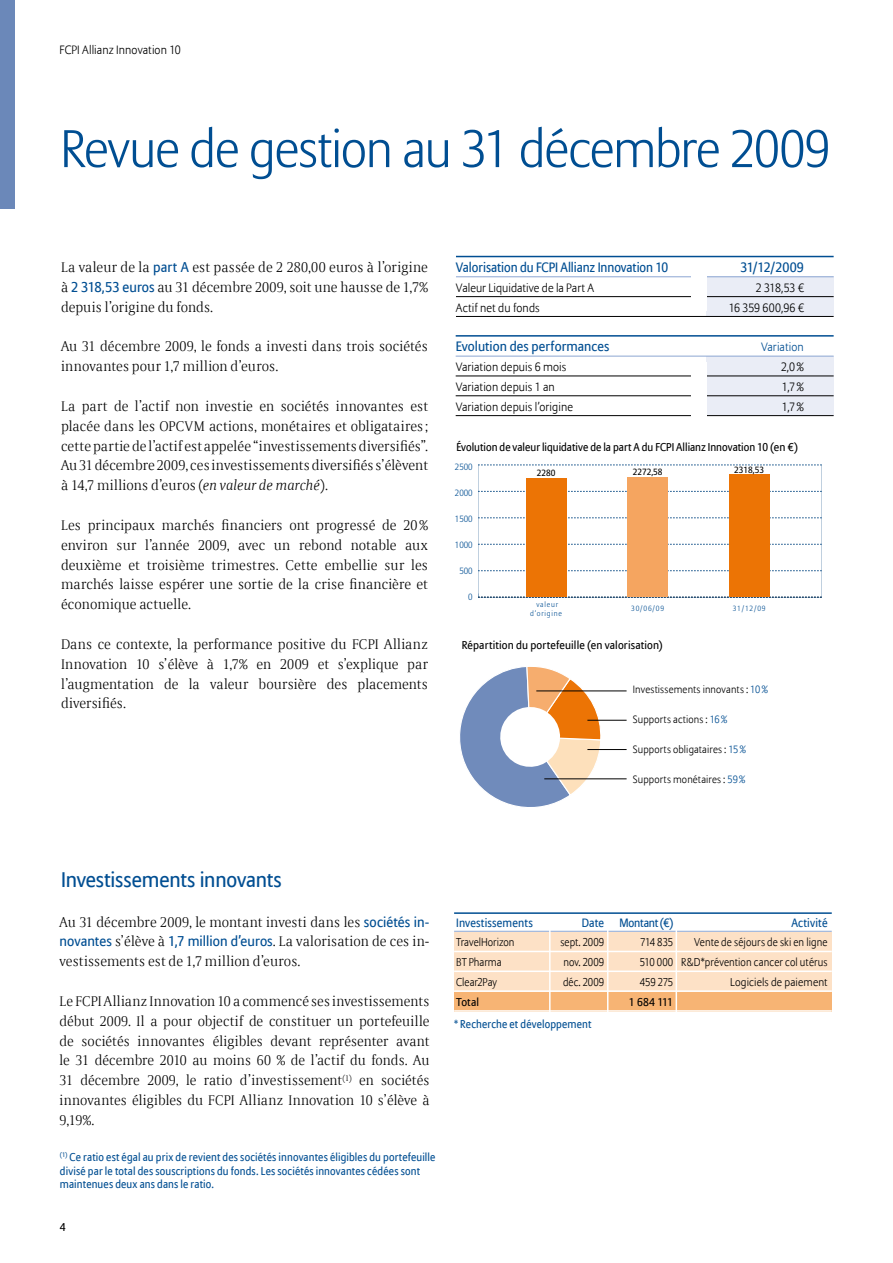
<style>
.page{position:relative;width:893px;height:1263px;background:#fff}
.page>*{position:absolute;margin:0;border:0;box-sizing:border-box;transform-origin:0 0}
.t1{font:300 52.5px "Allianz Sans";letter-spacing:-.025em;color:#004e92}
.t2{font:21px "Allianz Sans";letter-spacing:-.005em;color:#004e92}
.t3{font:300 14.1px/19.8px "Allianz Serif";letter-spacing:.005em;color:#000;text-align:justify}
.t4{font:13.5px "Allianz Sans";letter-spacing:-.005em;color:#004e92;scale:.96 1}
.t5{font:13.5px "Allianz Sans";letter-spacing:-.005em;color:#004e92}
.t6{font:300 12px "Allianz Sans";letter-spacing:.005em;color:#000}
.t7{font:12px "Allianz Sans";letter-spacing:.01em;color:#004e92;scale:.96 1}
.t8{font:12px "Allianz Sans";letter-spacing:-.02em;color:#004e92;scale:.96 1}
.t9{font:300 12px "Allianz Sans";letter-spacing:.005em;color:#004e92}
.t10{font:11.25px/13.5px "Allianz Sans";letter-spacing:.015em;color:#004e92;scale:.96 1}
.t11{font:300 11.25px "Allianz Sans";letter-spacing:.005em;color:#000;scale:.96 1}
.t12{font:11.25px "Allianz Sans";letter-spacing:.005em;color:#000}
.t13{font:300 11.25px "Allianz Sans";letter-spacing:.005em;color:#000}
.t14{font:300 10.5px "Allianz Sans";letter-spacing:.015em;color:#000}
.t15{font:300 9px "Allianz Sans";color:#004e92}
.t16{font:9px "Allianz Sans";color:#000}
.t17{font:300 7.5px/9px "Allianz Sans";letter-spacing:.1em;color:#004e92;text-align:center}
.s1{font-family:"Allianz Sans";font-weight:400;color:#004e92}
.s2{font-style:italic}
.s3{color:#004e92}
</style>
<div class="page">
<div style="left:0;top:0;width:15px;height:208px;background:#6b88b9"></div>
<div style="left:706px;top:277px;width:128px;height:39px;background:#eaedf6"></div>
<hr style="left:456px;top:256px;width:378px;height:1px;background:#004e92">
<hr style="left:456px;top:276px;width:378px;height:1px;background:#8ca6d2">
<hr style="left:456px;top:296px;width:378px;height:1px;background:#000">
<hr style="left:456px;top:316px;width:378px;height:1px;background:#000">
<div style="left:691px;top:272px;width:15px;height:39px;background:#fff"></div>
<div style="left:706px;top:356px;width:128px;height:60px;background:#eaedf6"></div>
<hr style="left:456px;top:335px;width:378px;height:2px;background:#004e92">
<hr style="left:456px;top:356px;width:378px;height:1px;background:#8ca6d2">
<hr style="left:456px;top:376px;width:378px;height:1px;background:#000">
<hr style="left:456px;top:395px;width:378px;height:1px;background:#000">
<hr style="left:456px;top:415px;width:378px;height:1px;background:#000">
<div style="left:691px;top:362px;width:15px;height:69px;background:#fff"></div>
<div style="left:454px;top:932px;width:378px;height:77px;background:#fde1c6"></div>
<div style="left:455px;top:992px;width:377px;height:19px;background:#f7b474"></div>
<hr style="left:454px;top:912px;width:378px;height:2px;background:#004e92">
<hr style="left:454px;top:931px;width:378px;height:1px;background:#8ca6d2">
<hr style="left:454px;top:951px;width:378px;height:1px;background:#fff">
<hr style="left:454px;top:970px;width:378px;height:2px;background:#fff">
<hr style="left:454px;top:990px;width:378px;height:2px;background:#fff">
<hr style="left:454px;top:1010px;width:378px;height:2px;background:#fff">
<hr style="left:676px;top:922px;width:1px;height:92px;background:#fff">
<hr style="left:549px;top:922px;width:2px;height:92px;background:#fff">
<hr style="left:607px;top:922px;width:1px;height:92px;background:#fff">
<svg style="left:478px;top:570px;width:344px;height:1px"></svg>
<svg style="left:478px;top:597px;width:344px;height:1px"></svg>
<svg style="left:478px;top:544px;width:344px;height:1px"></svg>
<svg style="left:478px;top:517px;width:344px;height:1px"></svg>
<svg style="left:478px;top:491px;width:344px;height:1px"></svg>
<svg style="left:478px;top:465px;width:344px;height:1px"></svg>
<div style="left:526px;top:478px;width:40px;height:119px;background:#ec7405"></div>
<div style="left:729px;top:475px;width:40px;height:122px;background:#ec7405"></div>
<div style="left:627px;top:477px;width:41px;height:120px;background:#f5a560"></div>
<svg style="left:460px;top:667px;width:142px;height:140px"></svg>
<hr style="left:536px;top:690px;width:91px;height:1px;background:#000">
<hr style="left:544px;top:778px;width:83px;height:1px;background:#000">
<hr style="left:587px;top:749px;width:40px;height:1px;background:#000">
<hr style="left:587px;top:720px;width:40px;height:1px;background:#000">
<p class="t6" style="left:60px;top:42px;width:123px">FCPI Allianz Innovation 10</p>
<h1 class="t1" style="left:60px;top:117px;width:772px">Revue de gestion au 31 décembre 2009</h1>
<p class="t3" style="left:61px;top:258px;width:368px">La valeur de la <span class="s1">part A</span> est passée de 2 280,00 euros à l’origine à <span class="s1">2 318,53 euros</span> au 31 décembre 2009, soit une hausse de 1,7% depuis l’origine du fonds.</p>
<p class="t3" style="left:61px;top:337px;width:368px">Au 31 décembre 2009, le fonds a investi dans trois sociétés innovantes pour 1,7 million d’euros.</p>
<p class="t3" style="left:61px;top:397px;width:368px">La part de l’actif non investie en sociétés innovantes est placée dans les OPCVM actions, monétaires et obligataires ; cette partie de l’actif est appelée “investissements diversifiés”.<br>Au 31 décembre 2009, ces investissements diversifiés s’élèvent à 14,7 millions d’euros (<span class="s2">en valeur de marché</span>).</p>
<p class="t3" style="left:61px;top:516px;width:368px">Les principaux marchés financiers ont progressé de 20% environ sur l’année 2009, avec un rebond notable aux deuxième et troisième trimestres. Cette embellie sur les marchés laisse espérer une sortie de la crise financière et économique actuelle.</p>
<p class="t3" style="left:61px;top:635px;width:368px">Dans ce contexte, la performance positive du FCPI Allianz Innovation 10 s’élève à 1,7% en 2009 et s’explique par l’augmentation de la valeur boursière des placements diversifiés.</p>
<p class="t4" style="left:456px;top:259px;width:223px">Valorisation du FCPI Allianz Innovation 10</p>
<p class="t5" style="left:740px;top:259px;width:65px">31/12/2009</p>
<p class="t6" style="left:456px;top:281px;width:140px">Valeur Liquidative de la Part A</p>
<p class="t6" style="left:756px;top:281px;width:50px">2 318,53 €</p>
<p class="t6" style="left:456px;top:300px;width:85px">Actif net du fonds</p>
<p class="t6" style="left:729px;top:300px;width:77px">16 359 600,96 €</p>
<p class="t5" style="left:456px;top:339px;width:155px">Evolution des performances</p>
<p class="t9" style="left:761px;top:340px;width:44px">Variation</p>
<p class="t6" style="left:456px;top:360px;width:112px">Variation depuis 6 mois</p>
<p class="t6" style="left:781px;top:360px;width:24px">2,0%</p>
<p class="t6" style="left:456px;top:380px;width:101px">Variation depuis 1 an</p>
<p class="t6" style="left:782px;top:380px;width:23px">1,7%</p>
<p class="t6" style="left:456px;top:400px;width:119px">Variation depuis l’origine</p>
<p class="t6" style="left:782px;top:400px;width:23px">1,7%</p>
<p class="t12" style="left:456px;top:440px;width:343px">Évolution de valeur liquidative de la part A du FCPI Allianz Innovation 10 (en €)</p>
<p class="t15" style="left:455px;top:461px;width:19px">2500</p>
<p class="t15" style="left:455px;top:487px;width:19px">2000</p>
<p class="t15" style="left:455px;top:513px;width:19px">1500</p>
<p class="t15" style="left:455px;top:539px;width:19px">1000</p>
<p class="t15" style="left:459px;top:565px;width:15px">500</p>
<p class="t15" style="left:468px;top:591px;width:6px">0</p>
<p class="t16" style="left:537px;top:467px;width:20px">2280</p>
<p class="t17" style="left:530px;top:600px;width:33px">valeur d’origine</p>
<p class="t16" style="left:633px;top:467px;width:31px">2272,58</p>
<p class="t17" style="left:631px;top:604px;width:34px">30/06/09</p>
<p class="t12" style="left:462px;top:638px;width:203px">Répartition du portefeuille (en valorisation)</p>
<p class="t16" style="left:734px;top:464px;width:31px">2318,53</p>
<p class="t17" style="left:733px;top:604px;width:34px">31/12/09</p>
<p class="t14" style="left:633px;top:683px;width:136px">Investissements innovants : <span class="s3">10%</span></p>
<p class="t14" style="left:633px;top:713px;width:96px">Supports actions : <span class="s3">16%</span></p>
<p class="t14" style="left:633px;top:743px;width:114px">Supports obligataires : <span class="s3">15%</span></p>
<p class="t14" style="left:633px;top:773px;width:114px">Supports monétaires : <span class="s3">59%</span></p>
<h2 class="t2" style="left:61px;top:867px;width:222px">Investissements innovants</h2>
<p class="t3" style="left:60px;top:912px;width:371px">Au 31 décembre 2009, le montant investi dans les <span class="s1">sociétés in&shy;novantes</span> s’élève à <span class="s1">1,7 million d’euros</span>. La valorisation de ces in&shy;vestissements est de 1,7 million d’euros.</p>
<p class="t3" style="left:60px;top:992px;width:371px">Le FCPI Allianz Innovation 10 a commencé ses investissements début 2009. Il a pour objectif de constituer un portefeuille de sociétés innovantes éligibles devant représenter avant le 31 décembre 2010 au moins 60 % de l’actif du fonds. Au 31 décembre 2009, le ratio d’investissement<sup>(1)</sup> en sociétés innovantes éligibles du FCPI Allianz Innovation 10 s’élève à 9,19%.</p>
<p class="t10" style="left:60px;top:1151px;width:393px"><sup>(1)</sup> Ce ratio est égal au prix de revient des sociétés innovantes éligibles du portefeuille divisé par le total des souscriptions du fonds. Les sociétés innovantes cédées sont maintenues deux ans dans le ratio.</p>
<p class="t12" style="left:60px;top:1220px;width:7px">4</p>
<p class="t7" style="left:456px;top:915px;width:81px">Investissements</p>
<p class="t7" style="left:582px;top:915px;width:25px">Date</p>
<p class="t8" style="left:620px;top:915px;width:58px">Montant (€)</p>
<p class="t7" style="left:791px;top:915px;width:39px">Activité</p>
<p class="t11" style="left:456px;top:936px;width:62px">TravelHorizon</p>
<p class="t11" style="left:560px;top:936px;width:47px">sept. 2009</p>
<p class="t11" style="left:640px;top:936px;width:36px">714 835</p>
<p class="t11" style="left:694px;top:936px;width:141px">Vente de séjours de ski en ligne</p>
<p class="t11" style="left:456px;top:956px;width:49px">BT Pharma</p>
<p class="t11" style="left:563px;top:956px;width:44px">nov. 2009</p>
<p class="t11" style="left:640px;top:956px;width:197px">510 000 R&amp;D*prévention cancer col utérus</p>
<p class="t11" style="left:456px;top:975px;width:44px">Clear2Pay</p>
<p class="t11" style="left:563px;top:975px;width:44px">déc. 2009</p>
<p class="t11" style="left:640px;top:975px;width:36px">459 275</p>
<p class="t13" style="left:730px;top:975px;width:99px">Logiciels de paiement</p>
<p class="t12" style="left:456px;top:995px;width:24px">Total</p>
<p class="t12" style="left:629px;top:995px;width:46px">1 684 111</p>
<p class="t10" style="left:454px;top:1018px;width:145px">* Recherche et développement</p>
</div>
